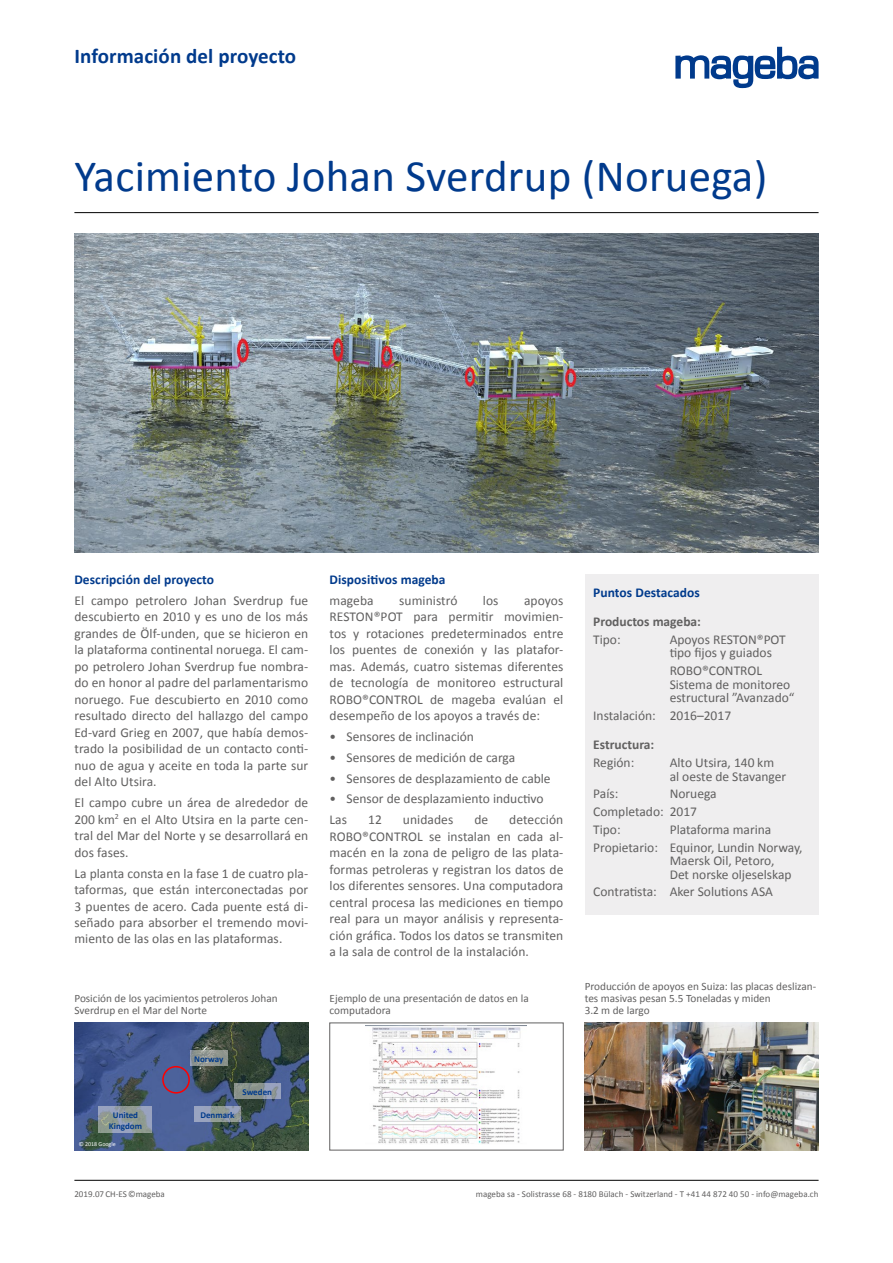
<style>
.page{position:relative;width:893px;height:1263px;background:#fff}
.page>*{position:absolute;margin:0;border:0;box-sizing:border-box;transform-origin:0 0}
.t1{font:45px "Calibri";letter-spacing:.005em;color:#003a8c}
.t2{font:700 21px "Calibri";letter-spacing:.005em;color:#003a8c}
.t3{font:13.5px/16.5px "Calibri";color:#616060}
.t4{font:700 13.5px "Calibri";letter-spacing:.005em;color:#003a8c}
.t5{font:700 13.5px "Calibri";color:#616060}
.t6{font:11.25px/12px "Calibri";color:#616060}
.t7{font:9px "Calibri";color:#616060}
.t8{font:700 9px "Calibri";color:#003a8c}
.t9{font:6px "Calibri";color:#fff}
</style>
<div class="page">
<hr style="left:74px;top:1180px;width:745px;height:1px;background:#000">
<hr style="left:74px;top:212px;width:745px;height:1px;background:#000">
<img style="left:585px;top:1023px;width:234px;height:127px">
<img style="left:369px;top:1026px;width:152px;height:118px">
<img style="left:74px;top:234px;width:745px;height:319px">
<img style="left:74px;top:1023px;width:234px;height:127px">
<div style="left:162px;top:1066px;width:28px;height:27px;border:2px solid #f00;border-radius:50%"></div>
<div style="left:585px;top:574px;width:234px;height:340px;background:#efeeef"></div>
<svg style="left:190px;top:1051px;width:38px;height:15px"></svg>
<svg style="left:234px;top:1084px;width:47px;height:15px"></svg>
<svg style="left:194px;top:1106px;width:47px;height:16px"></svg>
<svg style="left:99px;top:1107px;width:53px;height:26px"></svg>
<svg style="left:675px;top:47px;width:144px;height:41px"></svg>
<h2 class="t2" style="left:74px;top:41px;width:223px">Información del proyecto</h2>
<h1 class="t1" style="left:74px;top:145px;width:694px">Yacimiento Johan Sverdrup (Noruega)</h1>
<p class="t4" style="left:74px;top:570px;width:141px">Descripción del proyecto</p>
<p class="t3" style="left:74px;top:592px;width:235px;text-align:justify">El campo petrolero Johan Sverdrup fue descubierto en 2010 y es uno de los más grandes de Ölf-unden, que se hicieron en la plataforma continental noruega. El cam&shy;po petrolero Johan Sverdrup fue nombra&shy;do en honor al padre del parlamentarismo noruego. Fue descubierto en 2010 como resultado directo del hallazgo del campo Ed-vard Grieg en 2007, que había demos&shy;trado la posibilidad de un contacto conti&shy;nuo de agua y aceite en toda la parte sur del Alto Utsira.</p>
<p class="t3" style="left:74px;top:794px;width:235px;text-align:justify">El campo cubre un área de alrededor de 200 km<sup>2</sup> en el Alto Utsira en la parte cen&shy;tral del Mar del Norte y se desarrollará en dos fases.</p>
<p class="t3" style="left:74px;top:864px;width:235px;text-align:justify">La planta consta en la fase 1 de cuatro pla&shy;taformas, que están interconectadas por 3 puentes de acero. Cada puente está di&shy;señado para absorber el tremendo movi&shy;miento de las olas en las plataformas.</p>
<p class="t4" style="left:330px;top:570px;width:118px">Dispositivos mageba</p>
<p class="t3" style="left:330px;top:592px;width:46px">mageba</p>
<p class="t3" style="left:399px;top:592px;width:60px">suministró</p>
<p class="t3" style="left:483px;top:592px;width:17px">los</p>
<p class="t3" style="left:330px;top:592px;width:235px;text-align:justify;text-indent:195px">apoyos RESTON®POT para permitir movimien&shy;tos y rotaciones predeterminados entre los puentes de conexión y las platafor&shy;mas. Además, cuatro sistemas diferentes de tecnología de monitoreo estructural ROBO®CONTROL de mageba evalúan el desempeño de los apoyos a través de:</p>
<p class="t3" style="left:330px;top:728px;width:146px">• Sensores de inclinación</p>
<p class="t3" style="left:330px;top:749px;width:187px">• Sensores de medición de carga</p>
<p class="t3" style="left:330px;top:770px;width:223px">• Sensores de desplazamiento de cable</p>
<p class="t3" style="left:330px;top:788px;width:216px;line-height:20.7px">• Sensor de desplazamiento inductivo<br>Las</p>
<p class="t3" style="left:330px;top:811px;width:235px;text-align:justify;text-indent:180px">detección ROBO®CONTROL se instalan en cada al&shy;macén en la zona de peligro de las plata&shy;formas petroleras y registran los datos de los diferentes sensores. Una computadora central procesa las mediciones en tiempo real para un mayor análisis y representa&shy;ción gráfica. Todos los datos se transmiten a la sala de control de la instalación.</p>
<p class="t3" style="left:368px;top:811px;width:15px">12</p>
<p class="t3" style="left:403px;top:811px;width:52px">unidades</p>
<p class="t3" style="left:474px;top:811px;width:15px">de</p>
<p class="t4" style="left:593px;top:583px;width:108px">Puntos Destacados</p>
<p class="t5" style="left:593px;top:612px;width:109px">Productos mageba:</p>
<p class="t3" style="left:593px;top:631px;width:29px">Tipo:</p>
<p class="t3" style="left:670px;top:632px;width:118px;line-height:13.5px">Apoyos RESTON®POT tipo fijos y guiados</p>
<p class="t3" style="left:670px;top:664px;width:126px;line-height:13.5px">ROBO®CONTROL<br>Sistema de monitoreo estructural ”Avanzado“</p>
<p class="t3" style="left:593px;top:707px;width:139px">Instalación: 2016–2017</p>
<p class="t5" style="left:593px;top:735px;width:63px">Estructura:</p>
<p class="t3" style="left:593px;top:754px;width:43px">Región:</p>
<p class="t3" style="left:670px;top:755px;width:118px;line-height:13.5px">Alto Utsira, 140 km al oeste de Stavanger</p>
<p class="t3" style="left:593px;top:785px;width:27px">País:</p>
<p class="t3" style="left:593px;top:784px;width:125px;line-height:17.7px;text-indent:76px">Noruega<br>Completado: 2017<br>Tipo:</p>
<p class="t3" style="left:593px;top:820px;width:211px;line-height:17.7px;text-indent:76px">Plataforma marina<br>Propietario: Equinor, Lundin Norway,</p>
<p class="t3" style="left:670px;top:853px;width:123px;line-height:13.5px">Maersk Oil, Petoro,<br>Det norske oljeselskap</p>
<p class="t3" style="left:593px;top:883px;width:181px">Contratista: Aker Solutions ASA</p>
<p class="t6" style="left:74px;top:992px;width:205px">Posición de los yacimientos petroleros Johan<br>Sverdrup en el Mar del Norte</p>
<p class="t6" style="left:330px;top:992px;width:201px">Ejemplo de una presentación de datos en la computadora</p>
<p class="t6" style="left:585px;top:980px;width:233px">Producción de apoyos en Suiza: las placas deslizan&shy;tes masivas pesan 5.5 Toneladas y miden<br>3.2 m de largo</p>
<p class="t8" style="left:194px;top:1052px;width:31px">Norway</p>
<p class="t8" style="left:113px;top:1108px;width:27px">United</p>
<p class="t8" style="left:200px;top:1108px;width:36px">Denmark</p>
<p class="t8" style="left:109px;top:1119px;width:35px">Kingdom</p>
<p class="t9" style="left:79px;top:1140px;width:39px">© 2018 Google</p>
<p class="t8" style="left:242px;top:1085px;width:31px">Sweden</p>
<p class="t7" style="left:74px;top:1188px;width:92px">2019.07 CH-ES ©mageba</p>
<p class="t7" style="left:476px;top:1188px;width:344px">mageba sa - Solistrasse 68 - 8180 Bülach - Switzerland - T +41 44 872 40 50 - info@mageba.ch</p>
</div>
